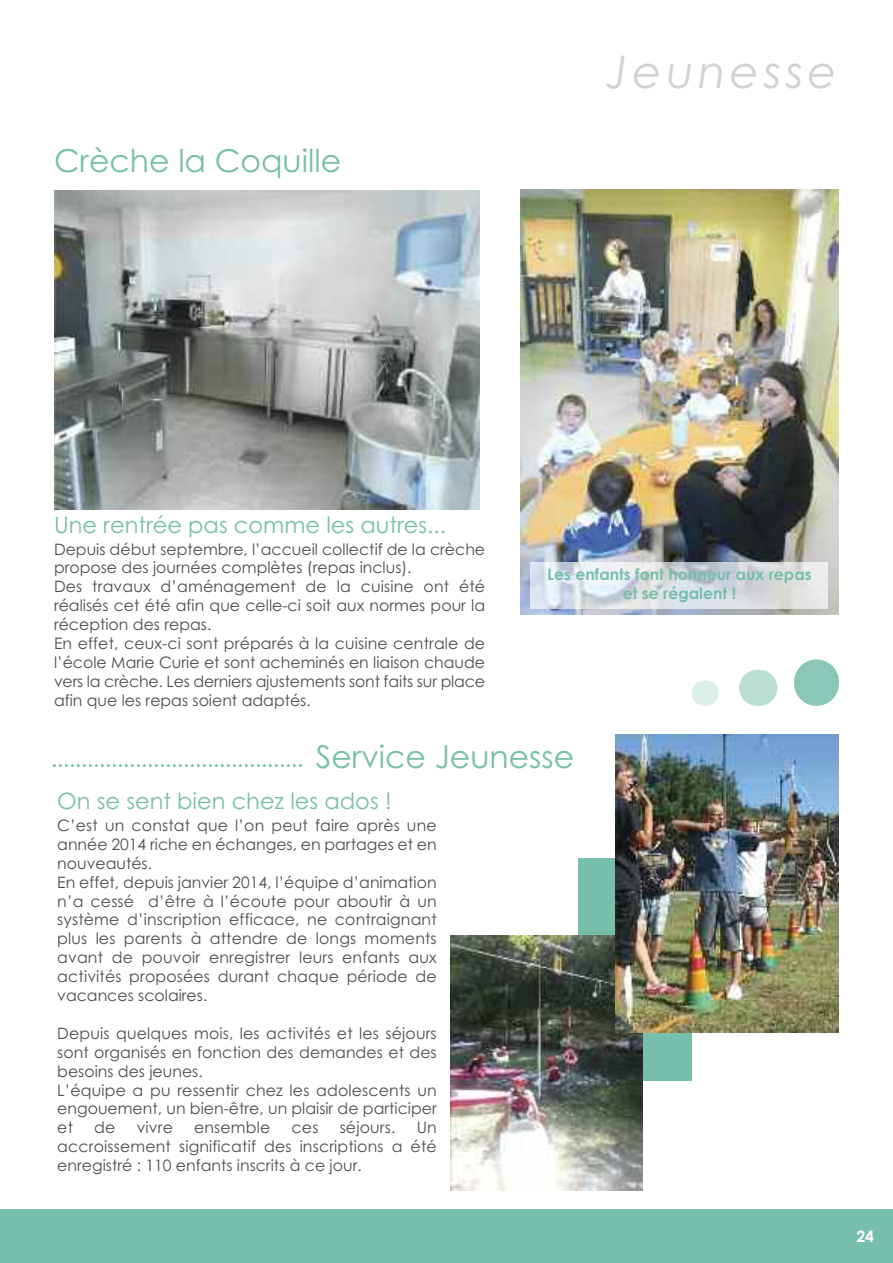
<style>
.page{position:relative;width:893px;height:1263px;background:#fff}
.page>*{position:absolute;margin:0;border:0;box-sizing:border-box;transform-origin:0 0}
.t1{font:italic 45px "Century Gothic";letter-spacing:.1em;color:#d2d2d3}
.t2{font:31.5px "Century Gothic";color:#77beab}
.t3{font:22.5px "Century Gothic";color:#77beab}
.t4{font:15.75px/18.9px "Century Gothic";color:#4c4d4f}
.t5{font:700 15.75px/18.9px "Century Gothic";color:#77beab;text-align:center}
.t6{font:700 15.75px "Century Gothic";color:#fff}
</style>
<div class="page">
<div style="left:0;top:1209px;width:893px;height:54px;background:#77beab"></div>
<div style="left:794px;top:659px;width:45px;height:47px;background:#8bc7b8;border-radius:22px"></div>
<div style="left:739px;top:670px;width:38px;height:36px;background:#bbded5;border-radius:18px"></div>
<div style="left:692px;top:680px;width:27px;height:26px;background:#ddefea;border-radius:13px"></div>
<img style="left:54px;top:191px;width:425px;height:319px">
<img style="left:520px;top:190px;width:319px;height:425px">
<img style="left:531px;top:562px;width:297px;height:46px">
<div style="left:578px;top:858px;width:113px;height:223px;background:#77beab"></div>
<img style="left:451px;top:935px;width:191px;height:256px">
<img style="left:616px;top:735px;width:223px;height:297px">
<svg style="left:53px;top:764px;width:249px;height:3px"></svg>
<h2 class="t2" style="left:54px;top:143px;width:289px">Crèche la Coquille</h2>
<h1 class="t1" style="left:606px;top:46px;width:232px">Jeunesse</h1>
<h3 class="t3" style="left:54px;top:512px;width:393px">Une rentrée pas comme les autres...</h3>
<p class="t4" style="left:54px;top:540px;width:433px">Depuis début septembre, l’accueil collectif de la crèche propose des journées complètes (repas inclus).<br>Des travaux d’aménagement de la cuisine ont été réalisés cet été afin que celle-ci soit aux normes pour la réception des repas.<br>En effet, ceux-ci sont préparés à la cuisine centrale de l’école Marie Curie et sont acheminés en liaison chaude vers la crèche. Les derniers ajustements sont faits sur place afin que les repas soient adaptés.</p>
<p class="t5" style="left:547px;top:565px;width:266px">Les enfants font honneur aux repas et se régalent !</p>
<h2 class="t2" style="left:316px;top:738px;width:260px">Service Jeunesse</h2>
<h3 class="t3" style="left:57px;top:788px;width:336px">On se sent bien chez les ados !</h3>
<p class="t4" style="left:57px;top:816px;width:381px">C’est un constat que l’on peut faire après une année 2014 riche en échanges, en partages et en nouveautés.<br>En effet, depuis janvier 2014, l’équipe d’animation n’a cessé d’être à l’écoute pour aboutir à un système d’inscription efficace, ne contraignant plus les parents à attendre de longs moments avant de pouvoir enregistrer leurs enfants aux activités proposées durant chaque période de vacances scolaires.</p>
<p class="t4" style="left:57px;top:1024px;width:381px">Depuis quelques mois, les activités et les séjours sont organisés en fonction des demandes et des besoins des jeunes.<br>L’équipe a pu ressentir chez les adolescents un engouement, un bien-être, un plaisir de participer et</p>
<p class="t4" style="left:94px;top:1118px;width:23px">de</p>
<p class="t4" style="left:137px;top:1118px;width:38px">vivre</p>
<p class="t4" style="left:194px;top:1118px;width:78px">ensemble</p>
<p class="t4" style="left:292px;top:1118px;width:28px">ces</p>
<p class="t4" style="left:340px;top:1118px;width:57px">séjours.</p>
<p class="t4" style="left:57px;top:1118px;width:381px;text-align:justify;text-indent:359px">Un accroissement significatif des inscriptions a été enregistré : 110 enfants inscrits à ce jour.</p>
<p class="t6" style="left:856px;top:1227px;width:19px">24</p>
</div>
